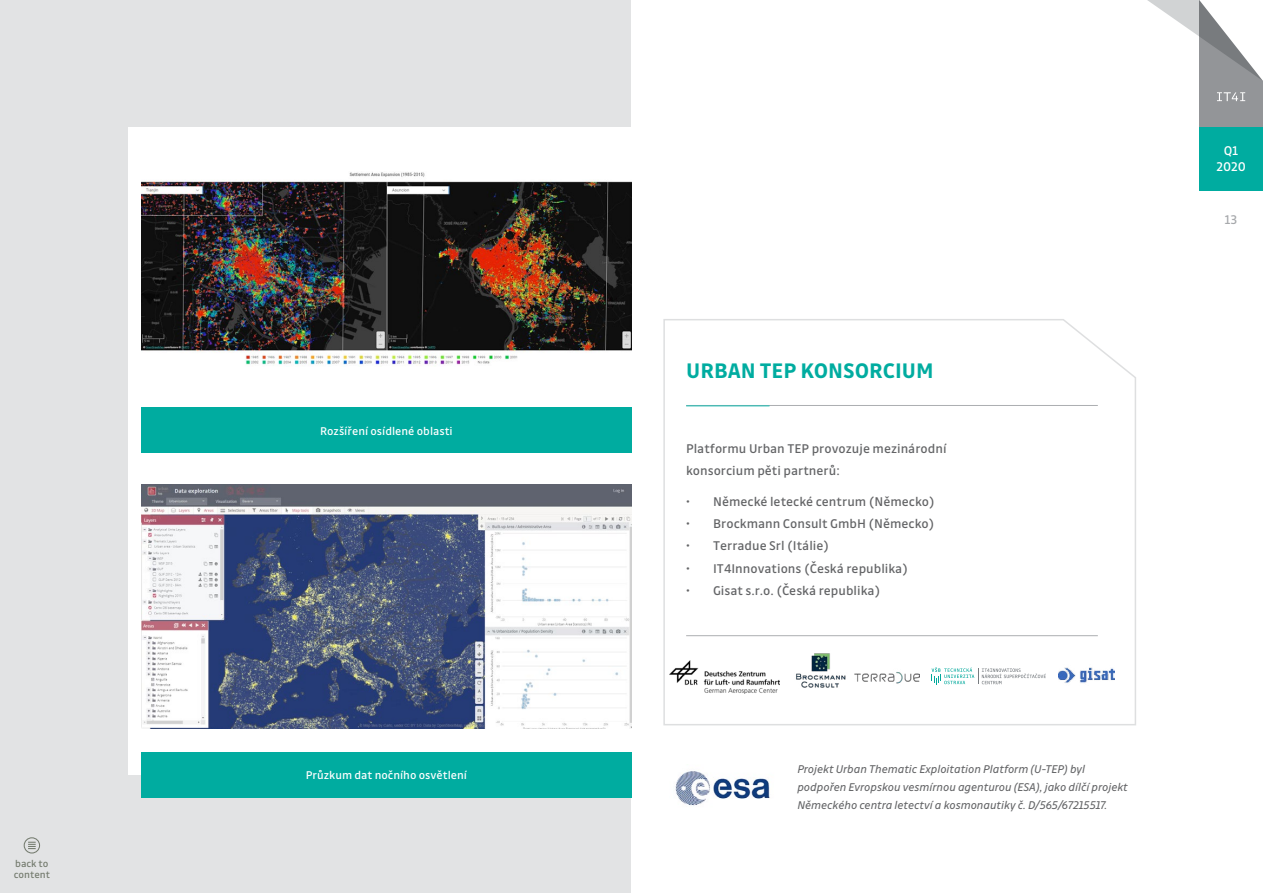
<style>
.page{position:relative;width:1263px;height:893px;background:#e2e3e4}
.page>*{position:absolute;margin:0;border:0;box-sizing:border-box;transform-origin:0 0}
.t1{font:700 22.5px "Drive";color:#00aca0}
.t2{font:13.5px/22.2px "Drive";color:#636466}
.t3{font:13.5px/16.2px "Drive";color:#fff;text-align:center}
.t4{font:13.5px "Drive";color:#a7a9ac}
.t5{font:italic 12px/18px "Drive";color:#636466}
.t6{font:12px "Drive";color:#fff}
.t7{font:10.5px/10.5px "Drive";color:#747b6e}
</style>
<div class="page">
<div style="left:631px;top:0;width:632px;height:893px;background:#fff"></div>
<div style="left:128px;top:128px;width:503px;height:323px;background:#fff"></div>
<img style="left:141px;top:172px;width:490px;height:195px">
<div style="left:128px;top:451px;width:503px;height:324px;background:#fff"></div>
<img style="left:141px;top:484px;width:490px;height:244px">
<div style="left:141px;top:752px;width:490px;height:46px;background:#00aca0"></div>
<div style="left:141px;top:407px;width:490px;height:46px;background:#00aca0"></div>
<img style="left:675px;top:771px;width:95px;height:35px">
<svg style="left:663px;top:319px;width:473px;height:407px"></svg>
<hr style="left:686px;top:405px;width:412px;height:1px;background:#acaeb1">
<hr style="left:686px;top:405px;width:83px;height:1px;background:#2abcb4">
<hr style="left:686px;top:635px;width:412px;height:1px;background:#acaeb1">
<img style="left:669px;top:660px;width:110px;height:33px">
<img style="left:1059px;top:656px;width:55px;height:38px">
<svg style="left:931px;top:667px;width:115px;height:17px"></svg>
<img style="left:793px;top:650px;width:55px;height:40px">
<img style="left:854px;top:669px;width:66px;height:17px">
<div style="left:1199px;top:0;width:64px;height:128px;background:#939598"></div>
<svg style="left:1147px;top:0;width:116px;height:101px"></svg>
<div style="left:1199px;top:128px;width:64px;height:63px;background:#00aca0"></div>
<div style="left:24px;top:837px;width:16px;height:16px;border:1px solid #747b6e;border-radius:50%"></div>
<svg style="left:28px;top:842px;width:8px;height:7px"></svg>
<p class="t7" style="left:14px;top:858px;width:38px">back to content</p>
<p class="t6" style="left:320px;top:424px;width:134px">Rozšíření osídlené oblasti</p>
<p class="t6" style="left:306px;top:768px;width:163px">Průzkum dat nočního osvětlení</p>
<h1 class="t1" style="left:686px;top:358px;width:249px">URBAN TEP KONSORCI UM</h1>
<p class="t2" style="left:686px;top:437px;width:262px">Platformu Urban TEP provozuje mezinárodní konsorcium pěti partnerů:</p>
<p class="t2" style="left:686px;top:490px;width:250px">• Německé letecké centrum (Německo)</p>
<p class="t2" style="left:686px;top:513px;width:250px">• Brockmann Consult GmbH (Německo)</p>
<p class="t2" style="left:686px;top:535px;width:144px">• Terradue Srl (Itálie)</p>
<p class="t2" style="left:686px;top:557px;width:223px">• IT4Innovations (Česká republika)</p>
<p class="t2" style="left:686px;top:579px;width:196px">• Gisat s.r.o. (Česká republika)</p>
<p class="t5" style="left:797px;top:759px;width:332px">Projekt Urban Thematic Exploitation Platform (U-TEP) byl podpořen Evropskou vesmírnou agenturou (ESA), jako dílčí projekt<br>Německého centra letectví a kosmonautiky č. D/565/67215517.</p>
<p class="t3" style="left:1216px;top:142px;width:31px">Q1<br>2020</p>
<p class="t4" style="left:1225px;top:212px;width:14px">13</p>
</div>
